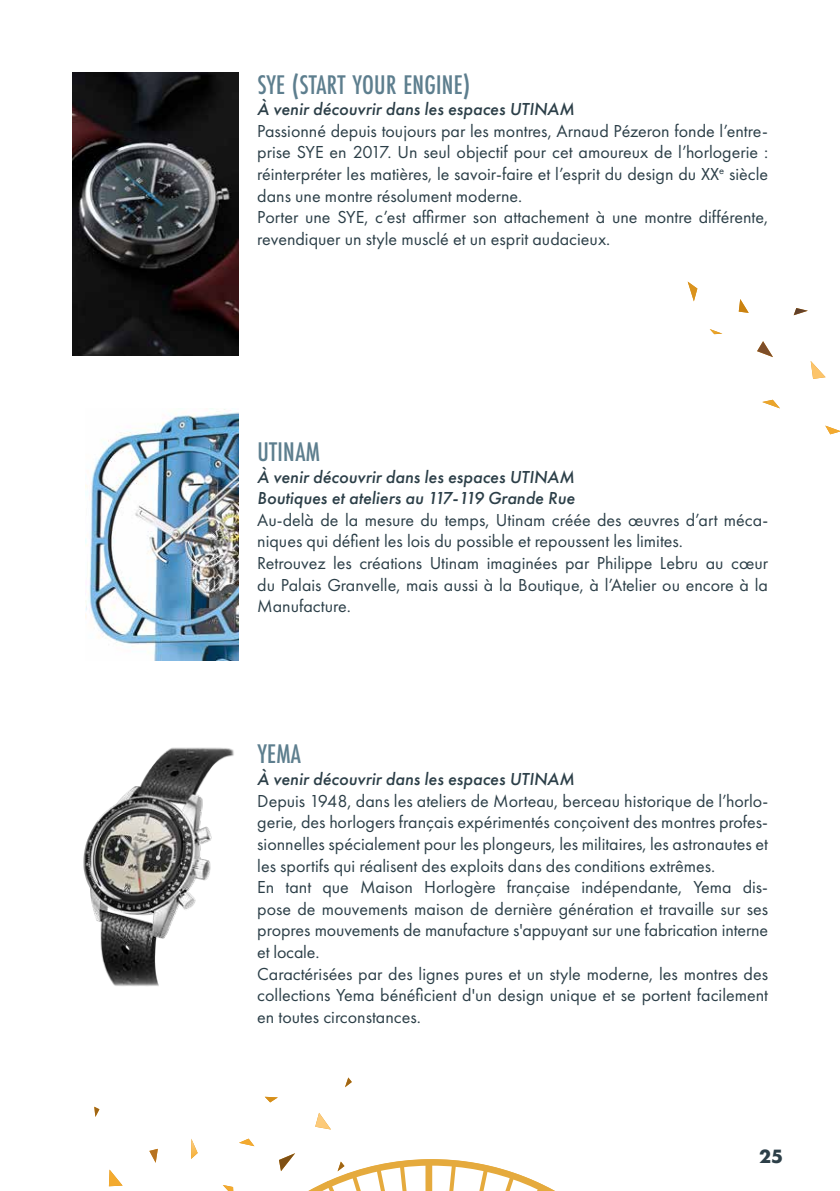
<style>
.page{position:relative;width:840px;height:1191px;background:#fff}
.page>*{position:absolute;margin:0;border:0;box-sizing:border-box;transform-origin:0 0}
.t1{font:500 28px "Futura PT Cond";letter-spacing:.01em;color:#5d7e8e}
.t2{font:700 20px "Futura PT";color:#2c3f48}
.t3{font:18px/21.6px "Futura PT";color:#2c3f48}
.t4{font:italic 500 18px/21.6px "Futura PT";color:#2c3f48}
</style>
<div class="page">
<img style="left:72px;top:72px;width:166px;height:283px">
<img style="left:85px;top:408px;width:153px;height:252px">
<img style="left:83px;top:747px;width:151px;height:239px">
<svg style="left:738px;top:299px;width:10px;height:14px"></svg>
<svg style="left:687px;top:281px;width:10px;height:20px"></svg>
<svg style="left:825px;top:425px;width:14px;height:9px"></svg>
<svg style="left:762px;top:400px;width:17px;height:8px"></svg>
<svg style="left:757px;top:341px;width:15px;height:16px"></svg>
<svg style="left:810px;top:361px;width:15px;height:18px"></svg>
<svg style="left:793px;top:308px;width:14px;height:7px"></svg>
<svg style="left:709px;top:329px;width:13px;height:5px"></svg>
<svg style="left:345px;top:1077px;width:6px;height:10px"></svg>
<svg style="left:264px;top:1096px;width:14px;height:6px"></svg>
<svg style="left:94px;top:1106px;width:5px;height:11px"></svg>
<svg style="left:109px;top:1169px;width:13px;height:17px"></svg>
<svg style="left:149px;top:1113px;width:406px;height:78px"></svg>
<h1 class="t1" style="left:257px;top:68px;width:214px">SYE (START YOUR ENGINE)</h1>
<p class="t4" style="left:257px;top:99px;width:318px">À venir découvrir dans les espaces UTINAM</p>
<p class="t3" style="left:257px;top:120px;width:512px">Passionné depuis toujours par les montres, Arnaud Pézeron fonde l’entre&shy;prise SYE en 2017. Un seul objectif pour cet amoureux de l’horlogerie : réinterpréter les matières, le savoir-faire et l’esprit du design du XX<sup>e</sup> siècle dans une montre résolument moderne.<br>Porter une SYE, c’est affirmer son attachement à une montre différente, revendiquer un style musclé et un esprit audacieux.</p>
<h1 class="t1" style="left:257px;top:435px;width:64px">UTINAM</h1>
<p class="t4" style="left:257px;top:466px;width:319px">À venir découvrir dans les espaces UTINAM<br>Boutiques et ateliers au 117-119 Grande Rue</p>
<p class="t3" style="left:257px;top:509px;width:512px">Au-delà de la mesure du temps, Utinam créée des œuvres d’art méca&shy;niques qui défient les lois du possible et repoussent les limites.<br>Retrouvez les créations Utinam imaginées par Philippe Lebru au cœur du Palais Granvelle, mais aussi à la Boutique, à l’Atelier ou encore à la Manufacture.</p>
<h1 class="t1" style="left:257px;top:737px;width:45px">YEMA</h1>
<p class="t4" style="left:257px;top:768px;width:318px">À venir découvrir dans les espaces UTINAM</p>
<p class="t3" style="left:257px;top:790px;width:512px">Depuis 1948, dans les ateliers de Morteau, berceau historique de l’horlo&shy;gerie, des horlogers français expérimentés conçoivent des montres profes&shy;sionnelles spécialement pour les plongeurs, les militaires, les astronautes et les sportifs qui réalisent des exploits dans des conditions extrêmes.<br>En tant que Maison Horlogère française indépendante, Yema dis&shy;pose de mouvements maison de dernière génération et travaille sur ses propres mouvements de manufacture s'appuyant sur une fabrication interne et locale.<br>Caractérisées par des lignes pures et un style moderne, les montres des collections Yema bénéficient d'un design unique et se portent facilement en toutes circonstances.</p>
<p class="t2" style="left:758px;top:1143px;width:25px">25</p>
</div>
